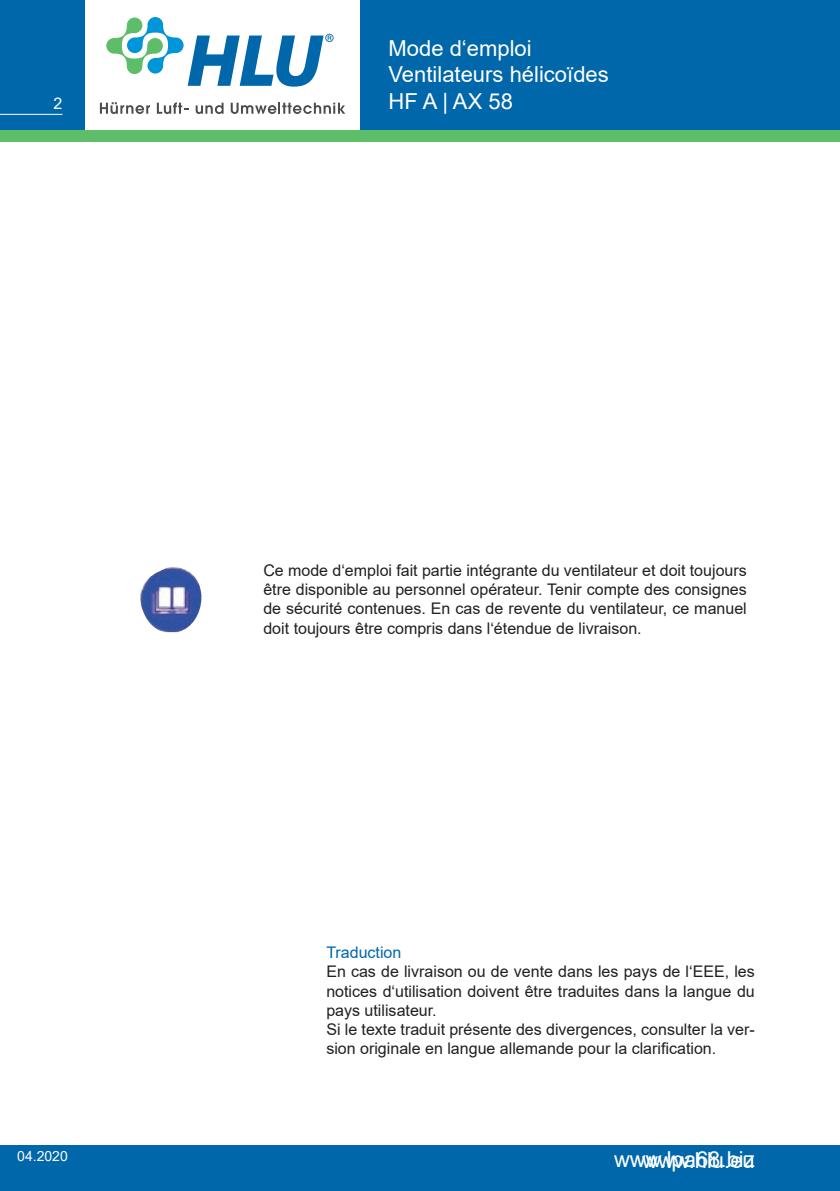
<style>
.page{position:relative;width:840px;height:1191px;background:#fff}
.page>*{position:absolute;margin:0;border:0;box-sizing:border-box;transform-origin:0 0}
.t1{font:22px/26.4px "Arial";color:#fff}
.t2{font:16px/19.2px "Arial";color:#231f20;text-align:justify}
.t3{font:16px "Arial";color:#0067aa}
.t4{font:16px "Arial";color:#fff}
.t5{font:14px "Arial";color:#fff}
</style>
<div class="page">
<div style="left:0;top:0;width:85px;height:130px;background:#0067aa"></div>
<div style="left:360px;top:0;width:479px;height:130px;background:#0067aa"></div>
<div style="left:0;top:130px;width:839px;height:12px;background:#5ebd68"></div>
<hr style="left:0;top:114px;width:62px;height:1px;background:#fff">
<div style="left:0;top:1145px;width:839px;height:46px;background:#0067aa"></div>
<svg style="left:100px;top:102px;width:50px;height:12px"></svg>
<svg style="left:157px;top:102px;width:31px;height:12px"></svg>
<svg style="left:195px;top:103px;width:28px;height:11px"></svg>
<svg style="left:230px;top:103px;width:115px;height:11px"></svg>
<svg style="left:106px;top:17px;width:227px;height:70px"></svg>
<img style="left:140px;top:567px;width:62px;height:65px">
<p class="t4" style="left:53px;top:92px;width:10px">2</p>
<p class="t5" style="left:17px;top:1146px;width:52px">04.2020</p>
<h1 class="t1" style="left:388px;top:35px;width:222px">Mode d‘emploi<br>Ventilateurs hélicoïdes<br>HF A | AX 58</h1>
<p class="t2" style="left:263px;top:560px;width:484px">Ce mode d‘emploi fait partie intégrante du ventilateur et doit toujours être disponible au personnel opérateur. Tenir compte des consignes de sécurité contenues. En cas de revente du ventilateur, ce manuel doit toujours être compris dans l‘étendue de livraison.</p>
<p class="t3" style="left:326px;top:941px;width:76px">Traduction</p>
<p class="t2" style="left:326px;top:962px;width:430px">En cas de livraison ou de vente dans les pays de l‘EEE, les notices d‘utilisation doivent être traduites dans la langue du pays utilisateur.</p>
<p class="t2" style="left:326px;top:1019px;width:430px">Si le texte traduit présente des divergences, consulter la ver&shy;sion originale en langue allemande pour la clarification.</p>
<h1 class="t1" style="left:613px;top:1145px;width:142px">www.lpa68.biz</h1>
<h1 class="t1" style="left:642px;top:1146px;width:114px">www.hlu.eu</h1>
</div>
